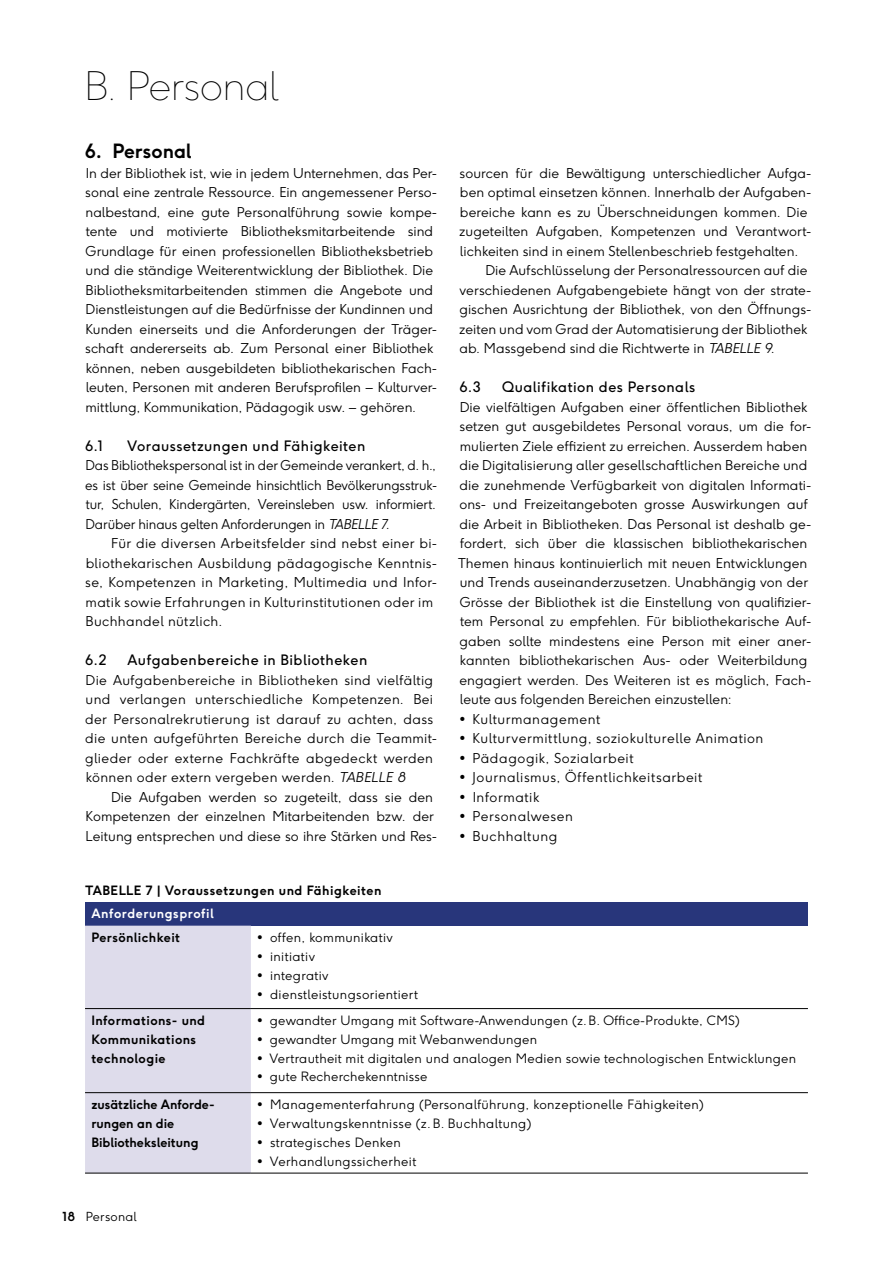
<style>
.page{position:relative;width:893px;height:1263px;background:#fff}
.page>*{position:absolute;margin:0;border:0;box-sizing:border-box;transform-origin:0 0}
.t1{font:100 39px "F37 Ginger";color:#000}
.t2{font:700 19.5px "F37 Ginger";color:#000}
.t3{font:14.25px "F37 Ginger";letter-spacing:.035em;color:#000}
.t4{font:300 13.5px/19.5px "F37 Ginger";letter-spacing:.005em;color:#000}
.t5{font:300 13.5px/19.5px "F37 Ginger";letter-spacing:.025em;color:#000}
.t6{font:300 13.5px "F37 Ginger";letter-spacing:.04em;color:#000}
.t7{font:300 13.5px "F37 Ginger";letter-spacing:.045em;color:#000}
.t8{font:300 12.75px "F37 Ginger";letter-spacing:.02em;color:#000}
.t9{font:700 12.75px/18.8px "F37 Ginger";letter-spacing:.03em;color:#000}
.t10{font:700 12.75px/18.8px "F37 Ginger";color:#000}
.t11{font:700 12.75px "F37 Ginger";letter-spacing:.04em;color:#fff}
.t12{font:300 12.3px "F37 Ginger";letter-spacing:.02em;color:#000}
.s1{font-style:italic}
.s2{font-weight:700}
</style>
<div class="page">
<div style="left:85px;top:902px;width:723px;height:24px;background:#28367b"></div>
<div style="left:85px;top:926px;width:166px;height:247px;background:#dedceb"></div>
<hr style="left:251px;top:1008px;width:557px;height:1px;background:#000">
<hr style="left:251px;top:1092px;width:557px;height:1px;background:#000">
<hr style="left:85px;top:1173px;width:166px;height:1px;background:#000">
<hr style="left:251px;top:1173px;width:557px;height:1px;background:#000">
<hr style="left:85px;top:1008px;width:166px;height:1px;background:#000">
<hr style="left:85px;top:1092px;width:166px;height:1px;background:#000">
<h1 class="t1" style="left:85px;top:62px;width:196px">B. Personal</h1>
<h2 class="t2" style="left:85px;top:139px;width:108px">6. Personal</h2>
<p class="t4" style="left:85px;top:163px;width:353px">In der Bibliothek ist, wie in jedem Unternehmen, das Per&shy;sonal eine zentrale Ressource. Ein angemessener Perso&shy;nalbestand, eine gute Personalführung sowie kompe&shy;tente und motivierte Bibliotheksmitarbeitende sind Grundlage für einen professionellen Bibliotheksbetrieb und die ständige Weiterentwicklung der Bibliothek. Die Bibliotheksmitarbeitenden stimmen die Angebote und Dienstleistungen auf die Bedürfnisse der Kundinnen und Kunden einerseits und die Anforderungen der Träger&shy;schaft andererseits ab. Zum Personal einer Bibliothek können, neben ausgebildeten bibliothekarischen Fach&shy;leuten, Personen mit anderen Berufsprofilen – Kulturver&shy;mittlung, Kommunikation, Pädagogik usw. – gehören.</p>
<p class="t3" style="left:85px;top:437px;width:20px">6.1</p>
<p class="t3" style="left:127px;top:437px;width:240px">Voraussetzungen und Fähigkeiten</p>
<p class="t4" style="left:85px;top:456px;width:353px;text-align:justify">Das Bibliothekspersonal ist in der Gemeinde verankert, d. h., es ist über seine Gemeinde hinsichtlich Bevölkerungsstruk&shy;tur, Schulen, Kindergärten, Vereinsleben usw. informiert.<br>Darüber hinaus gelten Anforderungen in <span class="s1">TABELLE 7.</span></p>
<p class="t5" style="left:85px;top:534px;width:353px;text-indent:26px">Für die diversen Arbeitsfelder sind nebst einer bi&shy;bliothekarischen Ausbildung pädagogische Kenntnis&shy;se, Kompetenzen in Marketing, Multimedia und Infor&shy;matik sowie Erfahrungen in Kulturinstitutionen oder im Buchhandel nützlich.</p>
<p class="t3" style="left:85px;top:651px;width:23px">6.2</p>
<p class="t3" style="left:128px;top:651px;width:241px">Aufgabenbereiche in Bibliotheken</p>
<p class="t5" style="left:85px;top:670px;width:354px">Die Aufgabenbereiche in Bibliotheken sind vielfältig und verlangen unterschiedliche Kompetenzen. Bei der Personalrekrutierung ist darauf zu achten, dass die unten aufgeführten Bereiche durch die Teammit&shy;glieder oder externe Fachkräfte abgedeckt werden können oder extern vergeben werden. <span class="s1">TABELLE 8</span></p>
<p class="t4" style="left:86px;top:787px;width:353px;text-indent:26px">Die Aufgaben werden so zugeteilt, dass sie den<br>Kompetenzen der einzelnen Mitarbeitenden bzw. der<br>Leitung entsprechen und diese so ihre Stärken und Res-</p>
<p class="t4" style="left:459px;top:163px;width:353px">sourcen für die Bewältigung unterschiedlicher Aufga-</p>
<p class="t4" style="left:460px;top:183px;width:353px">ben optimal einsetzen können. Innerhalb der Aufgaben-</p>
<p class="t4" style="left:460px;top:202px;width:349px">bereiche kann es zu Überschneidungen kommen. Die</p>
<p class="t4" style="left:459px;top:222px;width:354px">zugeteilten Aufgaben, Kompetenzen und Verantwort-</p>
<p class="t4" style="left:460px;top:241px;width:340px">lichkeiten sind in einem Stellenbeschrieb festgehalten.</p>
<p class="t4" style="left:485px;top:261px;width:324px">Die Aufschlüsselung der Personalressourcen auf die</p>
<p class="t4" style="left:460px;top:280px;width:353px">verschiedenen Aufgabengebiete hängt von der strate-</p>
<p class="t4" style="left:459px;top:300px;width:354px">gischen Ausrichtung der Bibliothek, von den Öffnungs-</p>
<p class="t4" style="left:459px;top:319px;width:350px">zeiten und vom Grad der Automatisierung der Bibliothek</p>
<p class="t4" style="left:459px;top:339px;width:317px">ab. Massgebend sind die Richtwerte in <span class="s1">TABELLE 9</span>.</p>
<p class="t3" style="left:459px;top:378px;width:23px">6.3</p>
<p class="t3" style="left:502px;top:378px;width:195px">Qualifikation des Personals</p>
<p class="t4" style="left:458px;top:397px;width:355px">Die vielfältigen Aufgaben einer öffentlichen Bibliothek setzen gut ausgebildetes Personal voraus, um die for&shy;mulierten Ziele effizient zu erreichen. Ausserdem haben die Digitalisierung aller gesellschaftlichen Bereiche und die zunehmende Verfügbarkeit von digitalen Informati&shy;ons- und Freizeitangeboten grosse Auswirkungen auf die Arbeit in Bibliotheken. Das Personal ist deshalb ge&shy;fordert, sich über die klassischen bibliothekarischen Themen hinaus kontinuierlich mit neuen Entwicklungen und Trends auseinanderzusetzen. Unabhängig von der Grösse der Bibliothek ist die Einstellung von qualifizier&shy;tem Personal zu empfehlen. Für bibliothekarische Auf&shy;gaben sollte mindestens eine Person mit einer aner&shy;kannten bibliothekarischen Aus- oder Weiterbildung engagiert werden. Des Weiteren ist es möglich, Fach&shy;leute aus folgenden Bereichen einzustellen:</p>
<p class="t6" style="left:459px;top:710px;width:142px">• Kulturmanagement</p>
<p class="t6" style="left:459px;top:730px;width:306px">• Kulturvermittlung, soziokulturelle Animation</p>
<p class="t6" style="left:459px;top:749px;width:176px">• Pädagogik, Sozialarbeit</p>
<p class="t6" style="left:459px;top:769px;width:244px">• Journalismus, Öffentlichkeitsarbeit</p>
<p class="t7" style="left:459px;top:788px;width:81px">• Informatik</p>
<p class="t6" style="left:459px;top:808px;width:115px">• Personalwesen</p>
<p class="t7" style="left:459px;top:827px;width:99px">• Buchhaltung</p>
<p class="t9" style="left:85px;top:880px;width:298px">TABELLE 7 | Voraussetzungen und Fähigkeiten</p>
<p class="t11" style="left:91px;top:905px;width:124px">Anforderungsprofil</p>
<p class="t9" style="left:91px;top:928px;width:90px">Persönlichkeit</p>
<p class="t8" style="left:257px;top:930px;width:137px">• offen, kommunikativ</p>
<p class="t8" style="left:257px;top:948px;width:59px">• initiativ</p>
<p class="t8" style="left:257px;top:967px;width:73px">• integrativ</p>
<p class="t8" style="left:257px;top:986px;width:162px">• dienstleistungsorientiert</p>
<p class="t9" style="left:91px;top:1011px;width:115px">Informations- und<br>Kommunikations technologie</p>
<p class="t8" style="left:257px;top:1013px;width:484px">• gewandter Umgang mit Software-Anwendungen (z.B. Office-Produkte, CMS)</p>
<p class="t8" style="left:257px;top:1031px;width:281px">• gewandter Umgang mit Webanwendungen</p>
<p class="t8" style="left:257px;top:1050px;width:540px">• Vertrautheit mit digitalen und analogen Medien sowie technologischen Entwicklungen</p>
<p class="t8" style="left:257px;top:1069px;width:172px">• gute Recherchekenntnisse</p>
<p class="t10" style="left:91px;top:1095px;width:125px">zusätzliche Anforde&shy;rungen an die<br>Bibliotheksleitung</p>
<p class="t8" style="left:257px;top:1097px;width:448px">• Managementerfahrung (Personalführung, konzeptionelle Fähigkeiten)</p>
<p class="t8" style="left:257px;top:1115px;width:276px">• Verwaltungskenntnisse (z.B. Buchhaltung)</p>
<p class="t8" style="left:257px;top:1134px;width:145px">• strategisches Denken</p>
<p class="t8" style="left:257px;top:1153px;width:160px">• Verhandlungssicherheit</p>
<p class="t12" style="left:63px;top:1209px;width:76px"><span class="s2">18</span> Personal</p>
</div>
